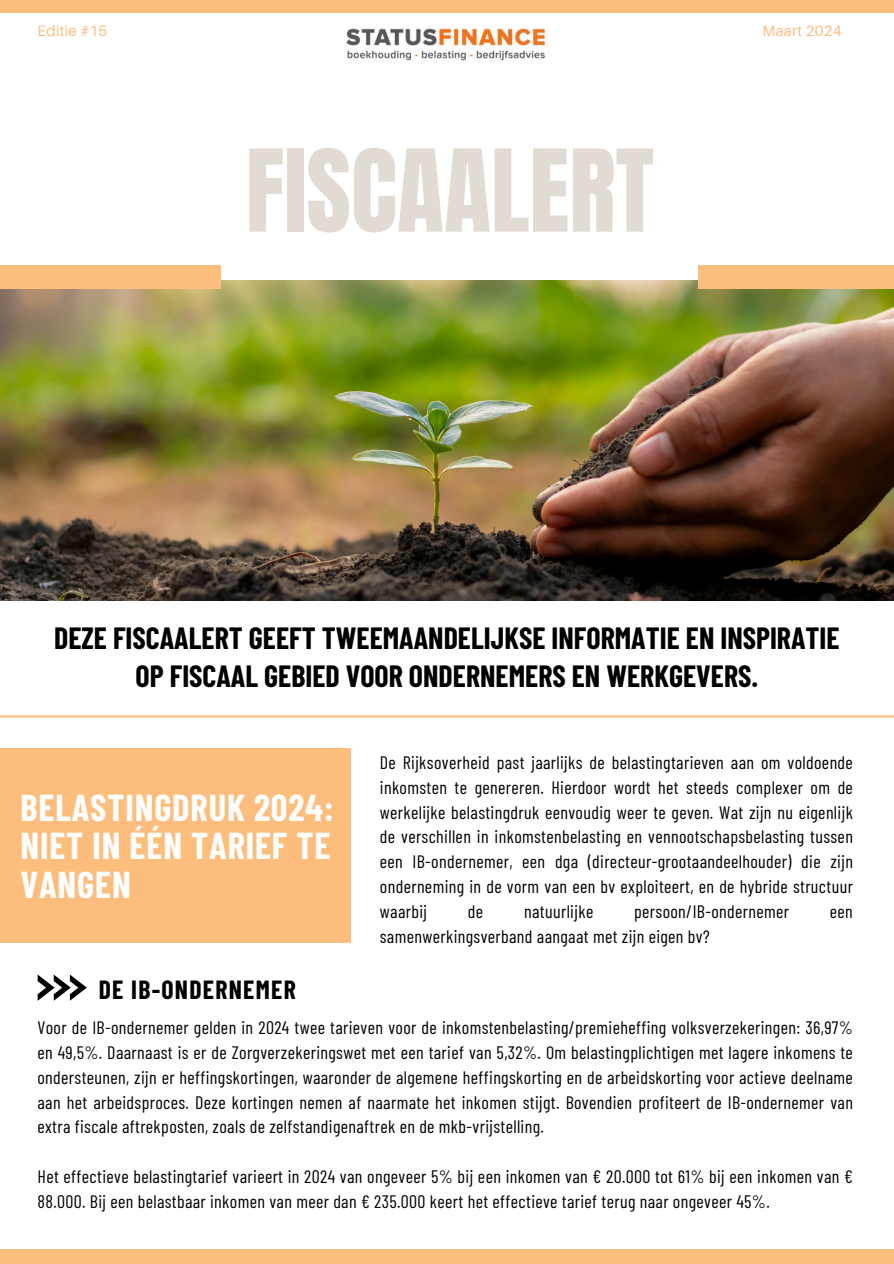
<style>
.page{position:relative;width:894px;height:1264px;background:#fff}
.page>*{position:absolute;margin:0;border:0;box-sizing:border-box;transform-origin:0 0}
.t1{font:96.9px "Anton";color:#e1dbd3}
.t2{font:700 36.6px/38.2px "Barlow Condensed";letter-spacing:.025em;color:#fff;text-align:justify}
.t3{font:700 30px/38.2px "Barlow Condensed";color:#000;text-align:center}
.t4{font:700 25.65px "Barlow Condensed";letter-spacing:.05em;color:#000}
.t5{font:18px/24.8px "Barlow Condensed";letter-spacing:.02em;color:#000;text-align:justify}
.t6{font:15px "Aileron";letter-spacing:.015em;color:#fdbe7d}
</style>
<div class="page">
<div style="left:0;top:748px;width:351px;height:195px;background:#fdbe7d"></div>
<img style="left:0;top:280px;width:893px;height:320px">
<div style="left:0;top:266px;width:220px;height:23px;background:#fdbe7d"></div>
<div style="left:698px;top:266px;width:195px;height:23px;background:#fdbe7d"></div>
<div style="left:0;top:0;width:893px;height:12px;background:#fdbe7d"></div>
<div style="left:0;top:1249px;width:893px;height:14px;background:#fdbe7d"></div>
<hr style="left:0;top:715px;width:893px;height:2px;background:#fdbe7d">
<img style="left:346px;top:28px;width:199px;height:33px">
<svg style="left:38px;top:974px;width:49px;height:26px"></svg>
<p class="t6" style="left:37px;top:21px;width:71px">Editie #15</p>
<h4 class="t6" style="left:762px;top:21px;width:80px">Maart 2024</h4>
<p class="t1" style="left:245px;top:121px;width:409px">FISCAALERT</p>
<h5 class="t3" style="left:54px;top:617px;width:786px">DEZE FISCAALERT GEEFT TWEEMAANDELIJKSE INFORMATIE EN INSPIRATIE<br>OP FISCAAL GEBIED VOOR ONDERNEMERS EN WERKGEVERS.</h5>
<p class="t2" style="left:20px;top:787px;width:315px">BELASTINGDRUK 2024:<br>NIET IN ÉÉN TARIEF TE VANGEN</p>
<h1 class="t4" style="left:99px;top:973px;width:198px">DE IB-ONDERNEMER</h1>
<p class="t5" style="left:380px;top:749px;width:474px">De Rijksoverheid past jaarlijks de belastingtarieven aan om voldoende inkomsten te genereren. Hierdoor wordt het steeds complexer om de werkelijke belastingdruk eenvoudig weer te geven. Wat zijn nu eigenlijk de verschillen in inkomstenbelasting en vennootschapsbelasting tussen een IB-ondernemer, een dga (directeur-grootaandeelhouder) die zijn onderneming in de vorm van een bv exploiteert, en de hybride structuur waarbij</p>
<p class="t5" style="left:468px;top:898px;width:17px">de</p>
<p class="t5" style="left:524px;top:898px;width:71px">natuurlijke</p>
<p class="t5" style="left:634px;top:898px;width:156px">persoon/IB-ondernemer</p>
<p class="t5" style="left:829px;top:898px;width:24px">een</p>
<p class="t5" style="left:380px;top:922px;width:331px">samenwerkingsverband aangaat met zijn eigen bv?</p>
<h3 class="t5" style="left:37px;top:1014px;width:816px">Voor de IB-ondernemer gelden in 2024 twee tarieven voor de inkomstenbelasting/premieheffing volksverzekeringen: 36,97% en 49,5%. Daarnaast is er de Zorgverzekeringswet met een tarief van 5,32%. Om belastingplichtigen met lagere inkomens te ondersteunen, zijn er heffingskortingen, waaronder de algemene heffingskorting en de arbeidskorting voor actieve deelname aan het arbeidsproces. Deze kortingen nemen af naarmate het inkomen stijgt. Bovendien profiteert de IB-ondernemer van extra fiscale aftrekposten, zoals de zelfstandigenaftrek en de mkb-vrijstelling.</h3>
<h2 class="t5" style="left:37px;top:1163px;width:816px">Het effectieve belastingtarief varieert in 2024 van ongeveer 5% bij een inkomen van € 20.000 tot 61% bij een inkomen van €<br>88.000. Bij een belastbaar inkomen van meer dan € 235.000 keert het effectieve tarief terug naar ongeveer 45%.</h2>
</div>
